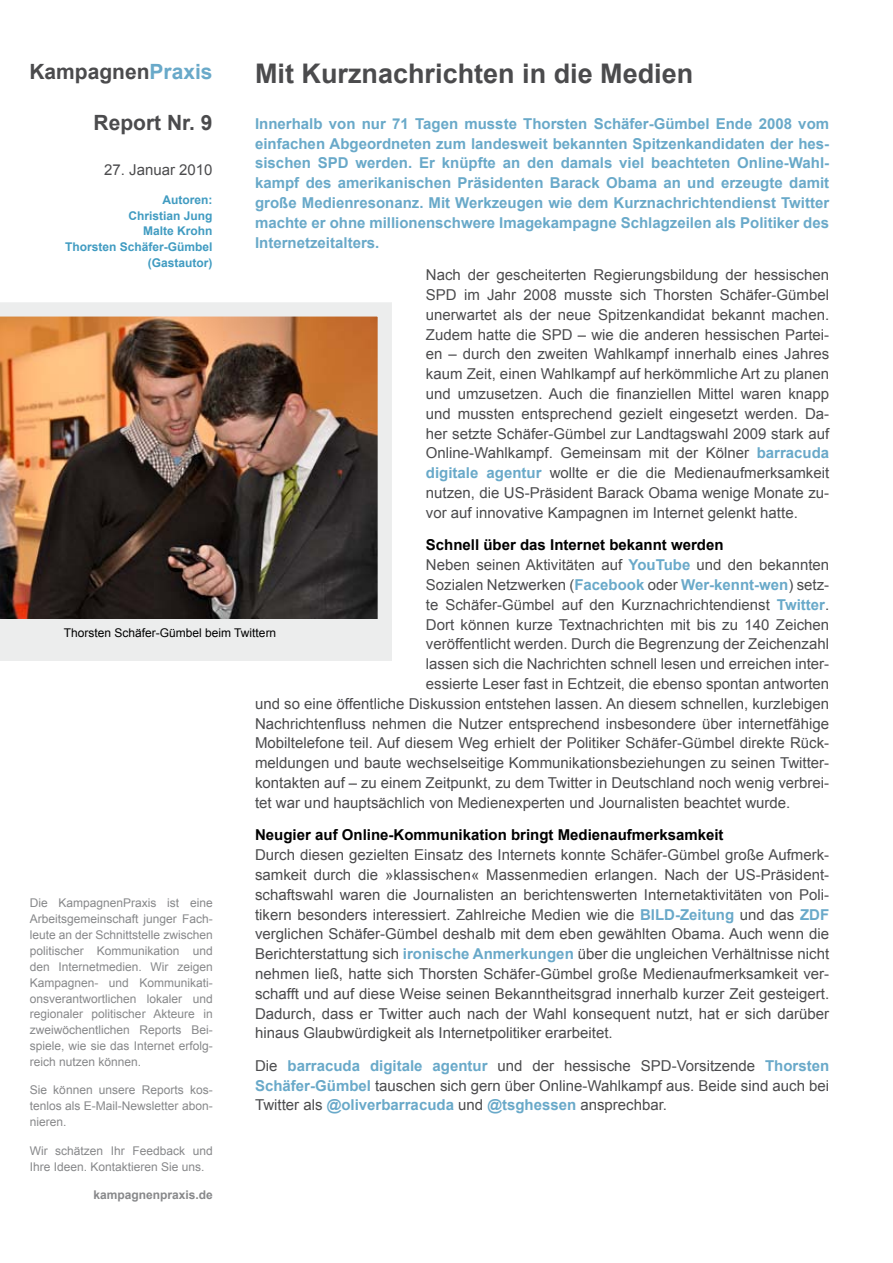
<style>
.page{position:relative;width:893px;height:1263px;background:#fff}
.page>*{position:absolute;margin:0;border:0;box-sizing:border-box;transform-origin:0 0}
.t1{font:700 27px "Arial";color:#4b4b4d}
.t2{font:700 21px "Arial";color:#4b4b4d}
.t3{font:15px/19.8px "Arial";color:#4b4b4d;text-align:justify}
.t4{font:700 15px/19.8px "Arial";color:#69a9c9;text-align:justify}
.t5{font:700 15px "Arial";color:#000}
.t6{font:12px/15.9px "Arial";color:#87888a;text-align:justify}
.t7{font:700 12px/15.9px "Arial";color:#409bc1;text-align:right}
.t8{font:12px "Arial";color:#000}
.t9{font:700 12px "Arial";color:#87888a}
.s1{color:#69a9c9}
.s2{font-weight:700;color:#69a9c9}
</style>
<div class="page">
<img style="left:0;top:302px;width:392px;height:317px">
<div style="left:0;top:619px;width:392px;height:42px;background:#eceded"></div>
<h2 class="t2" style="left:29px;top:58px;width:185px">Kampagnen<span class="s1">Praxis</span></h2>
<h2 class="t2" style="left:94px;top:108px;width:121px">Report Nr. 9</h2>
<p class="t3" style="left:104px;top:160px;width:110px">27. Januar 2010</p>
<p class="t7" style="left:65px;top:192px;width:149px">Autoren:<br>Christian Jung<br>Malte Krohn<br>Thorsten Schäfer-Gümbel (Gastautor)</p>
<h1 class="t1" style="left:255px;top:56px;width:440px">Mit Kurznachrichten in die Medien</h1>
<p class="t4" style="left:255px;top:114px;width:576px">Innerhalb von nur 71 Tagen musste Thorsten Schäfer-Gümbel Ende 2008 vom einfachen Abgeordneten zum landesweit bekannten Spitzenkandidaten der hes&shy;sischen SPD werden. Er knüpfte an den damals viel beachteten Online-Wahl&shy;kampf des amerikanischen Präsidenten Barack Obama an und erzeugte damit große Medienresonanz. Mit Werkzeugen wie dem Kurznachrichtendienst Twitter machte er ohne millionenschwere Imagekampagne Schlagzeilen als Politiker des Internetzeitalters.</p>
<p class="t3" style="left:426px;top:265px;width:405px">Nach der gescheiterten Regierungsbildung der hessischen SPD im Jahr 2008 musste sich Thorsten Schäfer-Gümbel unerwartet als der neue Spitzenkandidat bekannt machen.<br>Zudem hatte die SPD – wie die anderen hessischen Partei&shy;en – durch den zweiten Wahlkampf innerhalb eines Jahres kaum Zeit, einen Wahlkampf auf herkömmliche Art zu planen und umzusetzen. Auch die finanziellen Mittel waren knapp und mussten entsprechend gezielt eingesetzt werden. Da&shy;her setzte Schäfer-Gümbel zur Landtagswahl 2009 stark auf Online-Wahlkampf. Gemeinsam mit der Kölner <span class="s2">barracuda digitale agentur</span> wollte er die die Medienaufmerksamkeit nutzen, die US-Präsident Barack Obama wenige Monate zu&shy;vor auf innovative Kampagnen im Internet gelenkt hatte.</p>
<p class="t5" style="left:426px;top:535px;width:299px">Schnell über das Internet bekannt werden</p>
<p class="t3" style="left:426px;top:555px;width:405px">Neben seinen Aktivitäten auf <span class="s2">YouTube</span> und den bekannten</p>
<p class="t3" style="left:426px;top:575px;width:405px">Sozialen Netzwerken (<span class="s2">Facebook</span> oder <span class="s2">Wer-kennt-wen</span>) setz-</p>
<p class="t3" style="left:426px;top:595px;width:405px">te Schäfer-Gümbel auf den Kurznachrichtendienst <span class="s2">Twitter</span>.</p>
<p class="t3" style="left:426px;top:614px;width:405px">Dort können kurze Textnachrichten mit bis zu 140 Zeichen</p>
<p class="t3" style="left:426px;top:634px;width:405px">veröffentlicht werden. Durch die Begrenzung der Zeichenzahl</p>
<p class="t3" style="left:426px;top:654px;width:405px">lassen sich die Nachrichten schnell lesen und erreichen inter-</p>
<p class="t3" style="left:426px;top:674px;width:405px">essierte Leser fast in Echtzeit, die ebenso spontan antworten</p>
<p class="t3" style="left:255px;top:694px;width:575px">und so eine öffentliche Diskussion entstehen lassen. An diesem schnellen, kurzlebigen</p>
<p class="t3" style="left:255px;top:713px;width:575px">Nachrichtenfluss nehmen die Nutzer entsprechend insbesondere über internetfähige</p>
<p class="t3" style="left:255px;top:733px;width:576px">Mobiltelefone teil. Auf diesem Weg erhielt der Politiker Schäfer-Gümbel direkte Rück-</p>
<p class="t3" style="left:255px;top:753px;width:576px">meldungen und baute wechselseitige Kommunikationsbeziehungen zu seinen Twitter-</p>
<p class="t3" style="left:255px;top:773px;width:576px">kontakten auf – zu einem Zeitpunkt, zu dem Twitter in Deutschland noch wenig verbrei-</p>
<p class="t3" style="left:255px;top:793px;width:537px">tet war und hauptsächlich von Medienexperten und Journalisten beachtet wurde.</p>
<p class="t5" style="left:255px;top:825px;width:470px">Neugier auf Online-Kommunikation bringt Medienaufmerksamkeit</p>
<p class="t3" style="left:255px;top:845px;width:576px">Durch diesen gezielten Einsatz des Internets konnte Schäfer-Gümbel große Aufmerk&shy;samkeit durch die »klassischen« Massenmedien erlangen. Nach der US-Präsident&shy;schaftswahl waren die Journalisten an berichtenswerten Internetaktivitäten von Poli&shy;tikern besonders interessiert. Zahlreiche Medien wie die <span class="s2">BILD-Zeitung</span> und das <span class="s2">ZDF </span>verglichen Schäfer-Gümbel deshalb mit dem eben gewählten Obama. Auch wenn die Berichterstattung sich <span class="s2">ironische Anmerkungen</span> über die ungleichen Verhältnisse nicht nehmen ließ, hatte sich Thorsten Schäfer-Gümbel große Medienaufmerksamkeit ver&shy;schafft und auf diese Weise seinen Bekanntheitsgrad innerhalb kurzer Zeit gesteigert.<br>Dadurch, dass er Twitter auch nach der Wahl konsequent nutzt, hat er sich darüber hinaus Glaubwürdigkeit als Internetpolitiker erarbeitet.</p>
<p class="t3" style="left:255px;top:1056px;width:576px">Die <span class="s2">barracuda digitale agentur</span> und der hessische SPD-Vorsitzende <span class="s2">Thorsten Schäfer-Gümbel</span> tauschen sich gern über Online-Wahlkampf aus. Beide sind auch bei Twitter als <span class="s2">@oliverbarracuda</span> und <span class="s2">@tsghessen</span> ansprechbar.</p>
<p class="t8" style="left:64px;top:625px;width:214px">Thorsten Schäfer-Gümbel beim Twittern</p>
<p class="t6" style="left:30px;top:895px;width:184px">Die KampagnenPraxis ist eine Arbeitsgemeinschaft junger Fach&shy;leute an der Schnittstelle zwischen politischer Kommunikation und den Internetmedien. Wir zeigen Kampagnen- und Kommunikati&shy;onsverantwortlichen lokaler und regionaler politischer Akteure in zweiwöchentlichen Reports Bei&shy;spiele, wie sie das Internet erfolg&shy;reich nutzen können.</p>
<p class="t6" style="left:30px;top:1082px;width:184px">Sie können unsere Reports kos&shy;tenlos als E-Mail-Newsletter abon&shy;nieren.</p>
<p class="t6" style="left:30px;top:1143px;width:184px">Wir schätzen Ihr Feedback und<br>Ihre Ideen. Kontaktieren Sie uns.</p>
<p class="t9" style="left:93px;top:1187px;width:121px">kampagnenpraxis.de</p>
</div>
